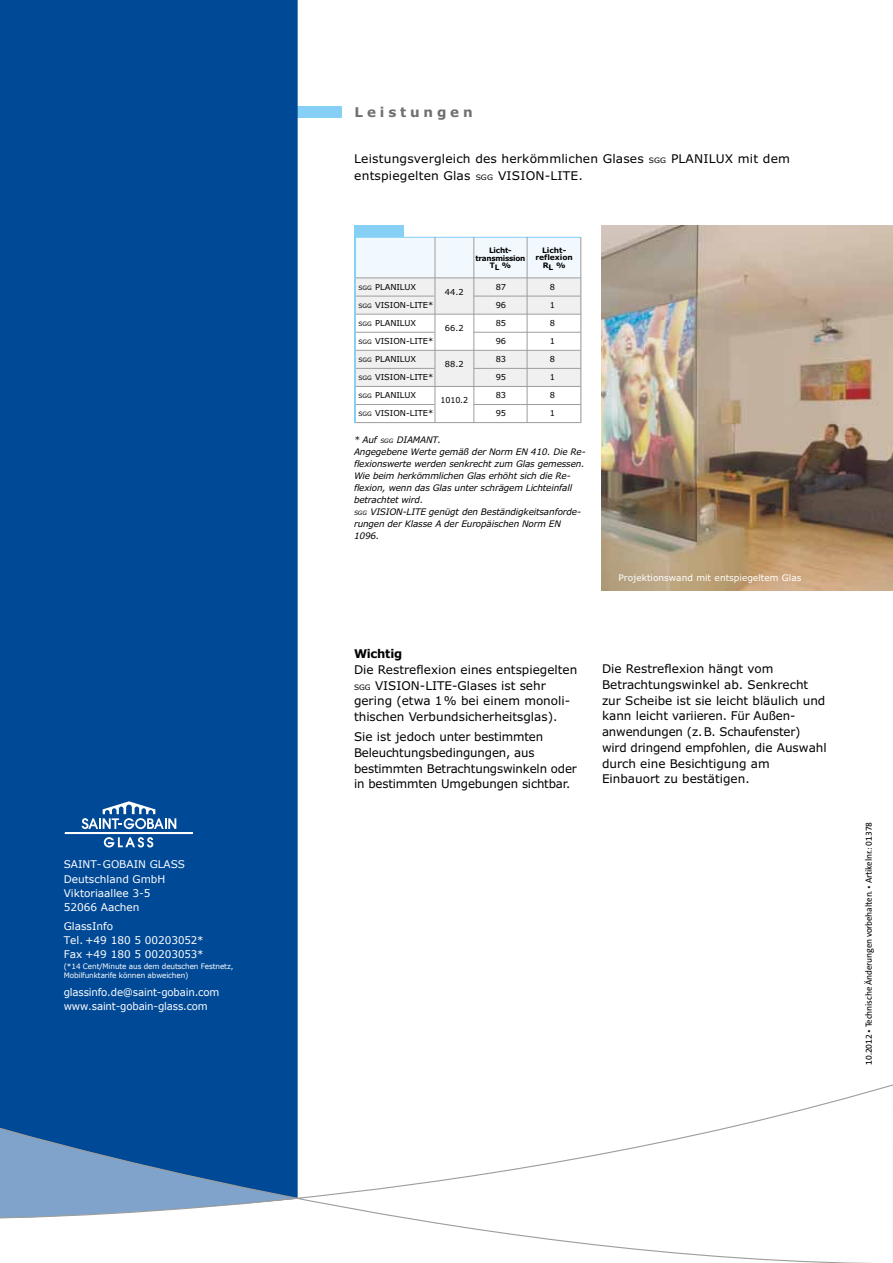
<style>
.page{position:relative;width:893px;height:1263px;background:#fff}
.page>*{position:absolute;margin:0;border:0;box-sizing:border-box;transform-origin:0 0}
.t1{font:700 13.5px "Verdana";color:#706f6f}
.t2{font:12px/15.8px "Verdana";color:#000}
.t3{font:12px/14.2px "The Sans B5 Plain";color:#fff}
.t4{font:700 12px "The Sans B7";color:#fff}
.t5{font:700 12px "Verdana";color:#000}
.t6{font:10.5px/14.2px "Verdana";color:#fff}
.t7{font:italic 9px/12px "Verdana";letter-spacing:-.015em;color:#000}
.t8{font:9px "The Sans B5 Plain";letter-spacing:-.01em;color:#000}
.t9{font:9px "Verdana";color:#fff}
.t10{font:8.25px "Verdana";color:#000}
.t11{font:7.5px/9px "Verdana";letter-spacing:-.015em;color:#fff}
.t12{font:700 7.5px/7.5px "Verdana";color:#000;text-align:center}
.s1{font-size:7.5px}
.s2{font-size:6px}
</style>
<div class="page">
<div style="left:236px;top:106px;width:106px;height:12px;background:#86d0f5"></div>
<img style="left:601px;top:225px;width:292px;height:365px">
<div style="left:354px;top:278px;width:227px;height:145px;background:#f0f0f0"></div>
<div style="left:354px;top:237px;width:227px;height:41px;background:#f2f9fe"></div>
<div style="left:354px;top:225px;width:49px;height:12px;background:#86d0f5"></div>
<hr style="left:354px;top:237px;width:227px;height:1px;background:#86d0f5">
<hr style="left:354px;top:296px;width:80px;height:1px;background:#9d9d9c">
<hr style="left:354px;top:368px;width:81px;height:1px;background:#9d9d9c">
<div style="left:354px;top:314px;width:226px;height:36px;background:#fff"></div>
<div style="left:354px;top:387px;width:227px;height:36px;background:#fff"></div>
<hr style="left:354px;top:314px;width:227px;height:1px;background:#9d9d9c">
<hr style="left:354px;top:277px;width:227px;height:1px;background:#9d9d9c">
<hr style="left:354px;top:332px;width:81px;height:1px;background:#9d9d9c">
<hr style="left:474px;top:332px;width:107px;height:1px;background:#9d9d9c">
<hr style="left:474px;top:296px;width:107px;height:1px;background:#9d9d9c">
<hr style="left:435px;top:237px;width:1px;height:186px;background:#9d9d9c">
<hr style="left:473px;top:237px;width:1px;height:186px;background:#9d9d9c">
<hr style="left:527px;top:237px;width:1px;height:186px;background:#9d9d9c">
<hr style="left:474px;top:368px;width:107px;height:1px;background:#9d9d9c">
<hr style="left:474px;top:404px;width:107px;height:1px;background:#9d9d9c">
<hr style="left:354px;top:350px;width:226px;height:1px;background:#9d9d9c">
<hr style="left:580px;top:237px;width:1px;height:186px;background:#9d9d9c">
<hr style="left:354px;top:404px;width:81px;height:1px;background:#9d9d9c">
<hr style="left:354px;top:386px;width:227px;height:1px;background:#9d9d9c">
<hr style="left:354px;top:422px;width:226px;height:1px;background:#9d9d9c">
<hr style="left:354px;top:231px;width:2px;height:192px;background:#86d0f5">
<div style="left:0;top:0;width:298px;height:1078px;background:#004996"></div>
<svg style="left:0;top:1078px;width:893px;height:185px"></svg>
<svg style="left:892px;top:1085px;width:1px;height:178px"></svg>
<svg style="left:880px;top:225px;width:13px;height:43px"></svg>
<svg style="left:82px;top:801px;width:94px;height:28px"></svg>
<div style="left:64px;top:837px;width:170px;height:67px;background:#004996"></div>
<hr style="left:65px;top:832px;width:127px;height:2px;background:#fff">
<p class="t6" style="left:64px;top:857px;width:123px">SAINT-GOBAIN GLASS<br>Deutschland GmbH<br>Viktoriaallee 3-5<br>52066 Aachen</p>
<p class="t6" style="left:64px;top:918px;width:141px">GlassInfo<br>Tel. +49 180 5 00203052*<br>Fax +49 180 5 00203053*</p>
<p class="t11" style="left:64px;top:961px;width:171px">(*14 Cent/Minute aus dem deutschen Festnetz,<br>Mobilfunktarife können abweichen)</p>
<p class="t6" style="left:64px;top:985px;width:157px;line-height:13.5px">glassinfo.de@saint-gobain.com www.saint-gobain-glass.com</p>
<p class="t4" style="left:64px;top:939px;width:103px">DEUTSCHLAND GMBH</p>
<p class="t3" style="left:64px;top:953px;width:90px">Viktoriaallee 3–5<br>52066 Aachen</p>
<p class="t3" style="left:64px;top:995px;width:50px">GlassInfo</p>
<p class="t1" style="left:355px;top:103px;width:120px">Leistungen</p>
<p class="t2" style="left:354px;top:150px;width:437px;line-height:16.5px">Leistungsvergleich des herkömmlichen Glases <span class="s1">SGG</span> PLANILUX mit dem entspiegelten Glas <span class="s1">SGG</span> VISION-LITE.</p>
<p class="t10" style="left:359px;top:282px;width:59px"><span class="s2">SGG</span> PLANILUX</p>
<p class="t10" style="left:445px;top:287px;width:20px">44.2</p>
<p class="t12" style="left:475px;top:246px;width:51px">Licht&shy;transmission<br>TL %</p>
<p class="t12" style="left:535px;top:246px;width:39px">Licht - reflexion<br>RL %</p>
<p class="t10" style="left:496px;top:282px;width:12px">87</p>
<p class="t10" style="left:550px;top:282px;width:7px">8</p>
<p class="t10" style="left:359px;top:300px;width:76px"><span class="s2">SGG</span> VISION-LITE*</p>
<p class="t10" style="left:496px;top:300px;width:12px">96</p>
<p class="t10" style="left:550px;top:300px;width:7px">1</p>
<p class="t10" style="left:359px;top:318px;width:59px"><span class="s2">SGG</span> PLANILUX</p>
<p class="t10" style="left:445px;top:323px;width:20px">66.2</p>
<p class="t10" style="left:496px;top:318px;width:12px">85</p>
<p class="t10" style="left:550px;top:318px;width:7px">8</p>
<p class="t10" style="left:359px;top:336px;width:76px"><span class="s2">SGG</span> VISION-LITE*</p>
<p class="t10" style="left:496px;top:336px;width:12px">96</p>
<p class="t10" style="left:550px;top:336px;width:7px">1</p>
<p class="t10" style="left:359px;top:354px;width:59px"><span class="s2">SGG</span> PLANILUX</p>
<p class="t10" style="left:445px;top:359px;width:20px">88.2</p>
<p class="t10" style="left:496px;top:354px;width:12px">83</p>
<p class="t10" style="left:550px;top:354px;width:7px">8</p>
<p class="t10" style="left:359px;top:372px;width:76px"><span class="s2">SGG</span> VISION-LITE*</p>
<p class="t10" style="left:496px;top:372px;width:12px">95</p>
<p class="t10" style="left:550px;top:372px;width:7px">1</p>
<p class="t10" style="left:359px;top:390px;width:59px"><span class="s2">SGG</span> PLANILUX</p>
<p class="t10" style="left:440px;top:395px;width:29px">1010.2</p>
<p class="t10" style="left:496px;top:390px;width:12px">83</p>
<p class="t10" style="left:550px;top:390px;width:7px">8</p>
<p class="t10" style="left:359px;top:408px;width:76px"><span class="s2">SGG</span> VISION-LITE*</p>
<p class="t10" style="left:496px;top:408px;width:12px">95</p>
<p class="t10" style="left:550px;top:408px;width:7px">1</p>
<p class="t7" style="left:354px;top:434px;width:233px">* Auf <span class="s2">SGG</span> DIAMANT.<br>Angegebene Werte gemäß der Norm EN 410. Die Re - flex ionswerte werden senkrecht zum Glas gemessen.<br>Wie beim herkömmlichen Glas erhöht sich die Re - flexion, wenn das Glas unter schrägem Lichteinfall betrachtet wird.<br><span class="s2">SGG</span> VISION-LITE genügt den Beständigkeitsan for de - rungen der Klasse A der Europäischen Norm EN 1096.</p>
<p class="t9" style="left:618px;top:572px;width:184px">Projektionswand mit entspiegeltem Glas</p>
<p class="t5" style="left:354px;top:646px;width:50px">Wichtig</p>
<p class="t2" style="left:354px;top:661px;width:225px">Die Restreflexion eines entspiegelten <span class="s1">SGG</span> VISION-LITE-Glases ist sehr gering (etwa 1% bei einem monoli&shy;thischen Verbundsicherheitsglas).</p>
<p class="t2" style="left:354px;top:728px;width:224px">Sie ist jedoch unter be stimmten Beleuchtungsbe din g ungen, aus bestimmten Betrach tungs winkeln oder in bestimmten Umge bungen sichtbar.</p>
<p class="t2" style="left:602px;top:660px;width:226px">Die Restreflexion hängt vom<br>Betrach tungswinkel ab. Senkrecht zur Scheibe ist sie leicht bläulich und kann leicht variieren. Für Außen&shy;anwendungen (z.B. Schaufenster) wird dringend emp fohlen, die Auswahl durch eine Besichtigung am<br>Einbauort zu bestätigen.</p>
<p class="t8" style="left:864px;top:1064px;width:244px;rotate:-90deg">10.2012 • Technische Änderungen vorbehalten. • Artikelnr.: 01378</p>
</div>
